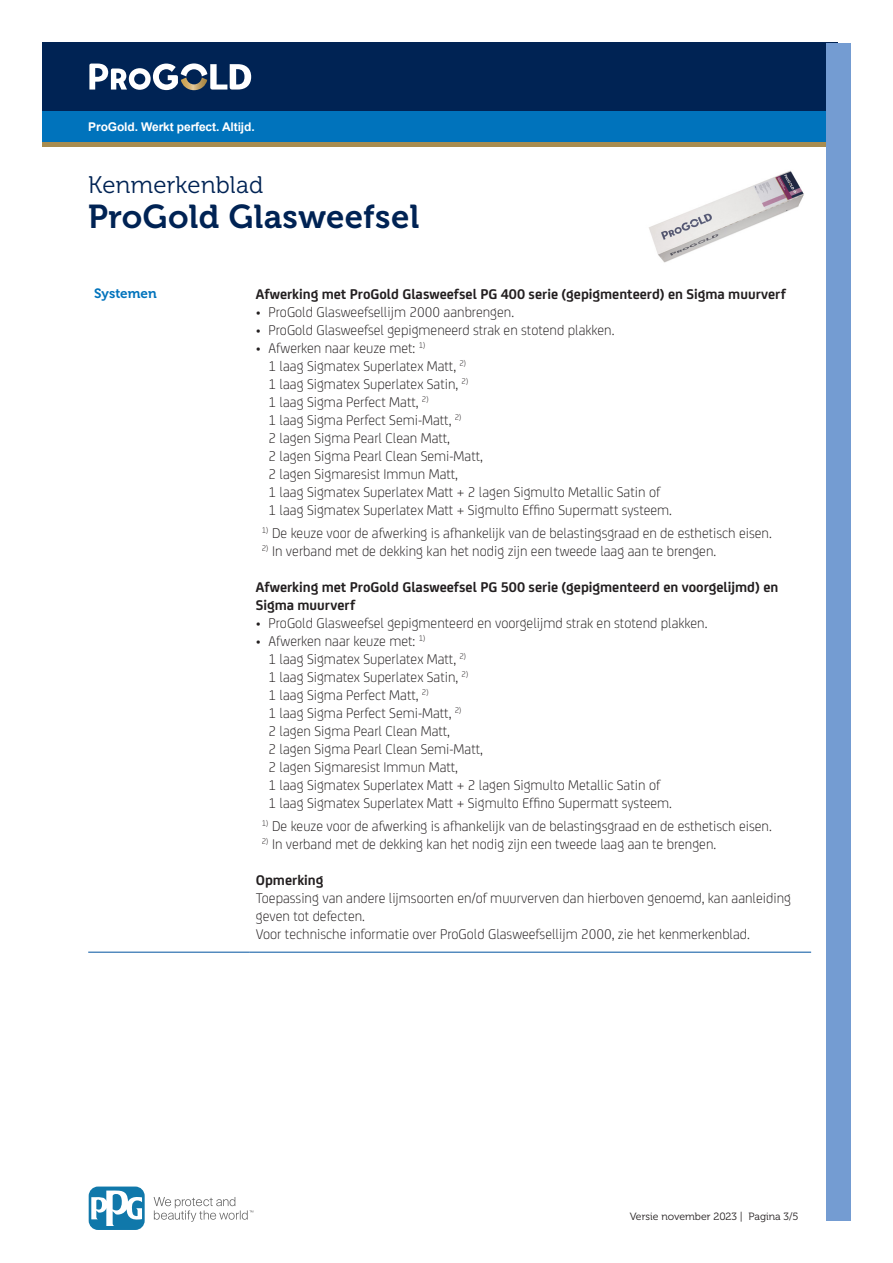
<style>
.page{position:relative;width:893px;height:1263px;background:#fff}
.page>*{position:absolute;margin:0;border:0;box-sizing:border-box;transform-origin:0 0}
.t1{font:33px "Museo 700";letter-spacing:.01em;color:#002354}
.t2{font:24px "Museo 300";letter-spacing:.01em;color:#002354}
.BODY{font:300 15px/18px "FS Joey";color:#231f20}
.BODY-2{font:700 15px/18px "FS Joey";color:#231f20}
.KOP{font:13.5px "Museo 700";color:#0073bc}
.t3{font:700 12px "Arial";letter-spacing:-.01em;color:#fff}
.t4{font:10.5px "Museo 300";color:#231f20}
.s1{font-weight:700}
</style>
<div class="page">
<div style="left:43px;top:43px;width:795px;height:69px;background:#002354"></div>
<div style="left:43px;top:112px;width:795px;height:34px;background:#0073bc"></div>
<hr style="left:43px;top:143px;width:795px;height:3px;background:#a88c4f">
<svg style="left:89px;top:63px;width:162px;height:27px"></svg>
<div style="left:825px;top:43px;width:25px;height:1177px;background:#749cd2"></div>
<svg style="left:154px;top:1197px;width:99px;height:25px"></svg>
<div style="left:89px;top:1187px;width:56px;height:43px;background:#1078aa;border-radius:9px"></div>
<svg style="left:91px;top:1189px;width:51px;height:37px"></svg>
<hr style="left:88px;top:952px;width:162px;height:1px;background:#0153a0">
<hr style="left:250px;top:952px;width:561px;height:1px;background:#0153a0">
<img style="left:649px;top:170px;width:155px;height:93px">
<p class="t3" style="left:88px;top:118px;width:168px">ProGold. Werkt perfect. Altijd.</p>
<h2 class="t2" style="left:88px;top:172px;width:177px">Kenmerkenblad</h2>
<h1 class="t1" style="left:88px;top:199px;width:333px">ProGold Glasweefsel</h1>
<p class="KOP" style="left:94px;top:285px;width:64px">Systemen</p>
<p class="BODY-2" style="left:256px;top:284px;width:532px">Afwerking met ProGold Glasweefsel PG 400 serie (gepigmenteerd) en Sigma muurverf</p>
<p class="BODY" style="left:256px;top:302px;width:260px">• ProGold Glasweefsellijm 2000 aanbrengen.</p>
<p class="BODY" style="left:256px;top:320px;width:360px">• ProGold Glasweefsel gepigmeneerd strak en stotend plakken.</p>
<p class="BODY" style="left:269px;top:338px;width:405px;text-indent:-13px">• Afwerken naar keuze met: <sup>1)<br></sup>1 laag Sigmatex Superlatex Matt, <sup>2)<br></sup>1 laag Sigmatex Superlatex Satin, <sup>2)<br></sup>1 laag Sigma Perfect Matt, <sup>2)<br></sup>1 laag Sigma Perfect Semi-Matt, <sup>2)<br></sup>2 lagen Sigma Pearl Clean Matt,<br>2 lagen Sigma Pearl Clean Semi-Matt,<br>2 lagen Sigmaresist Immun Matt,<br>1 laag Sigmatex Superlatex Matt + 2 lagen Sigmulto Metallic Satin of<br>1 laag Sigmatex Superlatex Matt + Sigmulto Effino Supermatt systeem.</p>
<p class="BODY" style="left:262px;top:523px;width:511px"><sup>1)</sup> De keuze voor de afwerking is afhankelijk van de belastingsgraad en de esthetisch eisen.</p>
<p class="BODY" style="left:262px;top:541px;width:456px"><sup>2)</sup> In verband met de dekking kan het nodig zijn een tweede laag aan te brengen.</p>
<p class="BODY-2" style="left:256px;top:577px;width:524px">Afwerking met ProGold Glasweefsel PG 500 serie (gepigmenteerd en voorgelijmd) en<br>Sigma muurverf</p>
<p class="BODY" style="left:256px;top:613px;width:453px">• ProGold Glasweefsel gepigmenteerd en voorgelijmd strak en stotend plakken.</p>
<p class="BODY" style="left:269px;top:631px;width:405px;text-indent:-13px">• Afwerken naar keuze met: <sup>1)<br></sup>1 laag Sigmatex Superlatex Matt, <sup>2)<br></sup>1 laag Sigmatex Superlatex Satin, <sup>2)<br></sup>1 laag Sigma Perfect Matt, <sup>2)<br></sup>1 laag Sigma Perfect Semi-Matt, <sup>2)<br></sup>2 lagen Sigma Pearl Clean Matt,<br>2 lagen Sigma Pearl Clean Semi-Matt,<br>2 lagen Sigmaresist Immun Matt,<br>1 laag Sigmatex Superlatex Matt + 2 lagen Sigmulto Metallic Satin of<br>1 laag Sigmatex Superlatex Matt + Sigmulto Effino Supermatt systeem.</p>
<p class="BODY" style="left:262px;top:816px;width:511px"><sup>1)</sup> De keuze voor de afwerking is afhankelijk van de belastingsgraad en de esthetisch eisen.</p>
<p class="BODY" style="left:262px;top:834px;width:456px"><sup>2)</sup> In verband met de dekking kan het nodig zijn een tweede laag aan te brengen.</p>
<p class="BODY" style="left:256px;top:870px;width:537px"><span class="s1">Opmerking<br></span>Toepassing van andere lijmsoorten en/of muurverven dan hierboven genoemd, kan aanleiding geven tot defecten.<br>Voor technische informatie over ProGold Glasweefsellijm 2000, zie het kenmerkenblad.</p>
<p class="t4" style="left:630px;top:1210px;width:170px">Versie november 2023 | Pagina 3/5</p>
</div>
